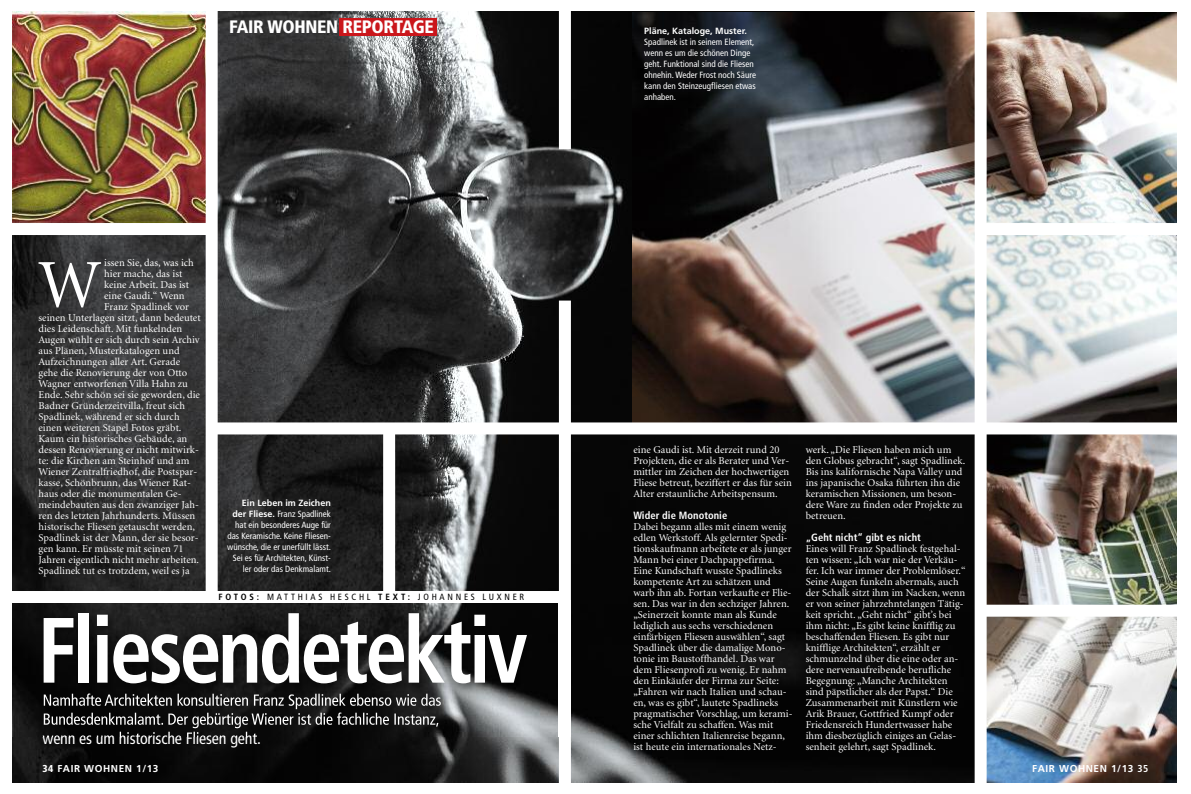
<style>
.page{position:relative;width:1191px;height:794px;background:#fff}
.page>*{position:absolute;margin:0;border:0;box-sizing:border-box;transform-origin:0 0}
.t1{font:700 condensed 92.6px "Frutiger";letter-spacing:-.04em;color:#fff;scale:.91 1}
.t2{font:69px "Minion";color:#fff;scale:.96 1}
.t3{font:900 condensed 18px "Frutiger";letter-spacing:-.015em;color:#fff}
.t4{font:condensed 16px "Frutiger";letter-spacing:-.01em;color:#fff}
.t5{font:10.5px/11px "Minion";letter-spacing:.005em;color:#fff}
.t6{font:700 condensed 10.5px "Frutiger";letter-spacing:.005em;color:#fff}
.t7{font:700 10px "Frutiger CS";letter-spacing:.055em;color:#fff}
.t8{font:condensed 9px/11px "Frutiger";color:#fff}
.t9{font:condensed 9px "Frutiger";letter-spacing:.3em;color:#000}
.t10{font:700 9px "Frutiger";color:#fff}
.s1{font-weight:700;font-stretch:normal}
.s2{font-weight:700}
.s3{font-family:"Frutiger";font-weight:900;font-stretch:condensed}
.s4{font-family:"Frutiger";font-stretch:condensed}
</style>
<div class="page">
<img style="left:12px;top:11px;width:962px;height:771px">
<img style="left:12px;top:11px;width:194px;height:212px">
<img style="left:632px;top:13px;width:544px;height:409px">
<div style="left:206px;top:0;width:12px;height:596px;background:#fff"></div>
<div style="left:0;top:223px;width:207px;height:12px;background:#fff"></div>
<div style="left:0;top:591px;width:564px;height:12px;background:#fff"></div>
<div style="left:383px;top:428px;width:12px;height:167px;background:#fff"></div>
<div style="left:559px;top:300px;width:12px;height:488px;background:#fff"></div>
<div style="left:559px;top:0;width:12px;height:149px;background:#fff"></div>
<div style="left:340px;top:18px;width:97px;height:18px;background:#ca161b"></div>
<img style="left:12px;top:600px;width:560px;height:136px">
<img style="left:44px;top:693px;width:102px;height:13px">
<img style="left:44px;top:712px;width:97px;height:13px">
<img style="left:43px;top:731px;width:118px;height:5px">
<img style="left:986px;top:434px;width:190px;height:170px">
<img style="left:986px;top:616px;width:190px;height:166px">
<div style="left:974px;top:0;width:12px;height:788px;background:#fff"></div>
<div style="left:981px;top:223px;width:210px;height:12px;background:#fff"></div>
<div style="left:207px;top:422px;width:984px;height:12px;background:#fff"></div>
<h3 class="t3" style="left:229px;top:20px;width:206px">FAIR WOHNEN REPORTAGE</h3>
<h2 class="t2" style="left:39px;top:258px;width:67px">W</h2>
<p class="t5" style="left:104px;top:258px;width:91px">issen Sie, das, was ich</p>
<p class="t5" style="left:104px;top:269px;width:80px">hier mache, das ist</p>
<p class="t5" style="left:104px;top:280px;width:86px">keine Arbeit. Das ist</p>
<p class="t5" style="left:104px;top:291px;width:82px">eine Gaudi.“ Wenn</p>
<p class="t5" style="left:104px;top:302px;width:86px">Franz Spadlinek vor</p>
<p class="t5" style="left:39px;top:313px;width:164px">seinen Unterlagen sitzt, dann bedeutet</p>
<p class="t5" style="left:39px;top:324px;width:145px">dies Leidenschaft. Mit funkelnden</p>
<p class="t5" style="left:39px;top:335px;width:163px">Augen wühlt er sich durch sein Archiv</p>
<p class="t5" style="left:39px;top:346px;width:143px">aus Plänen, Musterkatalogen und</p>
<p class="t5" style="left:39px;top:357px;width:143px">Aufzeichnungen aller Art. Gerade</p>
<p class="t5" style="left:39px;top:368px;width:150px">gehe die Renovierung der von Otto</p>
<p class="t5" style="left:39px;top:379px;width:151px">Wagner entworfenen Villa Hahn zu</p>
<p class="t5" style="left:39px;top:390px;width:163px">Ende. Sehr schön sei sie geworden, die</p>
<p class="t5" style="left:39px;top:401px;width:148px">Badner Gründerzeitvilla, freut sich</p>
<p class="t5" style="left:39px;top:412px;width:143px">Spadlinek, während er sich durch</p>
<p class="t5" style="left:39px;top:423px;width:144px">einen weiteren Stapel Fotos gräbt.</p>
<p class="t5" style="left:39px;top:434px;width:150px">Kaum ein historisches Gebäude, an</p>
<p class="t5" style="left:39px;top:445px;width:162px">dessen Renovierung er nicht mitwirk-</p>
<p class="t5" style="left:39px;top:456px;width:153px">te: die Kirchen am Steinhof und am</p>
<p class="t5" style="left:39px;top:467px;width:160px">Wiener Zentralfriedhof, die Postspar-</p>
<p class="t5" style="left:39px;top:478px;width:154px">kasse, Schönbrunn, das Wiener Rat-</p>
<p class="t5" style="left:39px;top:489px;width:144px">haus oder die monumentalen Ge-</p>
<p class="t5" style="left:39px;top:500px;width:162px">meindebauten aus den zwanziger Jah-</p>
<p class="t5" style="left:39px;top:511px;width:158px">ren des letzten Jahrhunderts. Müssen</p>
<p class="t5" style="left:39px;top:522px;width:158px">historische Fliesen getauscht werden,</p>
<p class="t5" style="left:39px;top:533px;width:162px">Spadlinek ist der Mann, der sie besor-</p>
<p class="t5" style="left:39px;top:544px;width:146px">gen kann. Er müsste mit seinen 71</p>
<p class="t5" style="left:39px;top:555px;width:162px">Jahren eigentlich nicht mehr arbeiten.</p>
<p class="t5" style="left:39px;top:566px;width:152px">Spadlinek tut es trotzdem, weil es ja</p>
<p class="t8" style="left:227px;top:498px;width:105px;text-align:right"><span class="s1">Ein Leben im Zeichen der Fliese.</span> Franz Spadlinek hat ein besonderes Auge für das Keramische. Keine Fliesen&shy;wünsche, die er unerfüllt lässt.<br>Sei es für Architekten, Künst&shy;ler oder das Denkmalamt.</p>
<p class="t9" style="left:218px;top:593px;width:307px"><span class="s2">FOTOS:</span> MATTHIAS HESCHL <span class="s2">TEXT:</span> JOHANNES LUXNER</p>
<h1 class="t1" style="left:37px;top:613px;width:540px">Fliesendetektiv</h1>
<h3 class="t4" style="left:43px;top:731px;width:220px">wenn es um historische Fliesen geht.</h3>
<p class="t7" style="left:43px;top:764px;width:117px"><span class="s3">34</span> FAIR WOHNEN 1/13</p>
<p class="t10" style="left:644px;top:27px;width:104px">Pläne, Kataloge, Muster.</p>
<p class="t8" style="left:644px;top:37px;width:113px">Spadlinek ist in seinem Element, wenn es um die schönen Dinge geht. Funktional sind die Fliesen ohnehin.Weder Frost noch Säure kann den Steinzeugfliesen etwas anhaben.</p>
<p class="t5" style="left:633px;top:445px;width:160px">eine Gaudi ist. Mit derzeit rund 20<br>Projekten, die er als Berater und Ver&shy;mittler im Zeichen der hochwertigen Fliese betreut, beziffert er das für sein Alter erstaunliche Arbeitspensum.</p>
<p class="t6" style="left:633px;top:511px;width:95px">Wider die Monotonie</p>
<p class="t5" style="left:633px;top:522px;width:161px">Dabei begann alles mit einem wenig edlen Werkstoff. Als gelernter Spedi&shy;tionskaufmann arbeitete er als junger Mann bei einer Dachpappefirma.<br>Eine Kundschaft wusste Spadlineks kompetente Art zu schätzen und warb ihn ab. Fortan verkaufte er Flie&shy;sen. Das war in den sechziger Jahren. „Seinerzeit konnte man als Kunde lediglich aus sechs verschiedenen einfärbigen Fliesen auswählen“, sagt Spadlinek über die damalige Mono&shy;tonie im Baustoffhandel. Das war dem Fliesenprofi zu wenig. Er nahm den Einkäufer der Firma zur Seite: „Fahren wir nach Italien und schau&shy;en, was es gibt“, lautete Spadlineks pragmatischer Vorschlag, um kerami&shy;sche Vielfalt zu schaffen. Was mit einer schlichten Italienreise begann, ist heute ein internationales Netz-</p>
<p class="t5" style="left:805px;top:445px;width:161px">werk. „Die Fliesen haben mich um den Globus gebracht“, sagt Spadlinek.<br>Bis ins kalifornische Napa Valley und ins japanische Osaka führten ihn die keramischen Missionen, um beson&shy;dere Ware zu finden oder Projekte zu betreuen.</p>
<p class="t6" style="left:805px;top:533px;width:117px">„Geht nicht“ gibt es nicht</p>
<p class="t5" style="left:805px;top:544px;width:162px">Eines will Franz Spadlinek festgehal&shy;ten wissen: „Ich war nie der Verkäu&shy;fer. Ich war immer der Problemlöser.“ Seine Augen funkeln abermals, auch der Schalk sitzt ihm im Nacken, wenn er von seiner jahrzehntelangen Tätig&shy;keit spricht. „Geht nicht“ gibt’s bei ihm nicht: „Es gibt keine knifflig zu beschaffenden Fliesen. Es gibt nur knifflige Architekten“, erzählt er schmunzelnd über die eine oder an&shy;dere nervenaufreibende berufliche Begegnung: „Manche Architekten sind päpstlicher als der Papst.“ Die Zusammenarbeit mit Künstlern wie Arik Brauer, Gottfried Kumpf oder Friedensreich Hundertwasser habe ihm diesbezüglich einiges an Gelas&shy;senheit gelehrt, sagt Spadlinek.</p>
<p class="t7" style="left:1032px;top:764px;width:118px">FAIR WOHNEN 1/13 <span class="s4">35</span></p>
</div>
